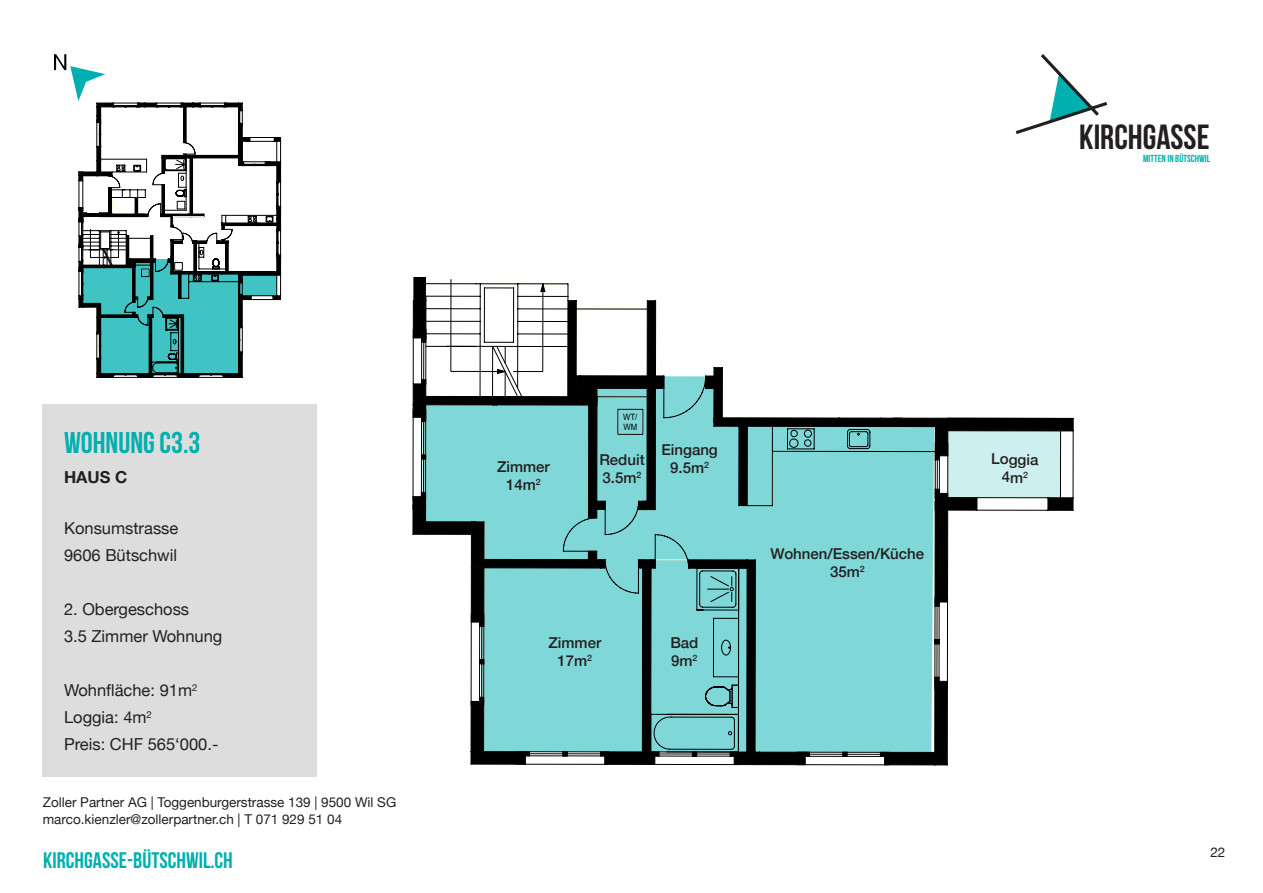
<style>
.page{position:relative;width:1263px;height:893px;background:#fff}
.page>*{position:absolute;margin:0;border:0;box-sizing:border-box;transform-origin:0 0}
.t1{font:700 34.95px "Bebas Neue";color:#231f20}
.t2{font:30px "Bebas Neue";color:#00afaf}
.t3{font:700 22.5px "Bebas Neue";color:#00afaf}
.t4{font:16.5px/27px "Helvetica Neue";color:#231f20}
.t5{font:700 16.5px "Helvetica Neue";color:#231f20}
.t6{font:500 15px/18px "Helvetica Neue";letter-spacing:-.005em;color:#231f20;text-align:center}
.t7{font:13.5px/16.5px "Helvetica Neue";color:#231f20}
.t8{font:700 10.2px "Bebas Neue";color:#00afaf}
.t9{font:8.7px/9.8px "Arial";color:#000;scale:.89 1}
</style>
<div class="page">
<svg style="left:1015px;top:54px;width:93px;height:80px"></svg>
<div style="left:43px;top:404px;width:274px;height:373px;background:#dedddd"></div>
<svg style="left:739px;top:417px;width:322px;height:335px"></svg>
<div style="left:948px;top:431px;width:112px;height:67px;background:#cdefef"></div>
<div style="left:413px;top:277px;width:13px;height:61px;background:#000"></div>
<hr style="left:413px;top:330px;width:1px;height:54px;background:#000">
<hr style="left:421px;top:330px;width:1px;height:54px;background:#000">
<svg style="left:413px;top:338px;width:12px;height:5px"></svg>
<hr style="left:423px;top:338px;width:1px;height:42px;background:#000">
<hr style="left:421px;top:409px;width:1px;height:92px;background:#000">
<hr style="left:413px;top:409px;width:1px;height:92px;background:#000">
<hr style="left:423px;top:409px;width:1px;height:92px;background:#000">
<svg style="left:413px;top:379px;width:12px;height:43px"></svg>
<svg style="left:413px;top:492px;width:12px;height:43px"></svg>
<div style="left:471px;top:752px;width:54px;height:12px;background:#000"></div>
<hr style="left:471px;top:764px;width:54px;height:1px;background:#000">
<svg style="left:525px;top:752px;width:5px;height:12px"></svg>
<svg style="left:563px;top:752px;width:5px;height:5px"></svg>
<hr style="left:517px;top:755px;width:92px;height:1px;background:#000">
<hr style="left:517px;top:764px;width:92px;height:1px;background:#000">
<hr style="left:517px;top:753px;width:92px;height:1px;background:#000">
<div style="left:605px;top:752px;width:46px;height:12px;background:#000"></div>
<hr style="left:605px;top:764px;width:46px;height:1px;background:#000">
<svg style="left:600px;top:752px;width:5px;height:12px"></svg>
<div style="left:689px;top:560px;width:58px;height:8px;background:#000"></div>
<hr style="left:689px;top:568px;width:58px;height:1px;background:#000">
<hr style="left:689px;top:559px;width:58px;height:1px;background:#000">
<div style="left:747px;top:560px;width:8px;height:192px;background:#000"></div>
<hr style="left:746px;top:560px;width:1px;height:192px;background:#000">
<hr style="left:755px;top:560px;width:1px;height:192px;background:#000">
<svg style="left:642px;top:753px;width:18px;height:12px"></svg>
<hr style="left:646px;top:752px;width:92px;height:1px;background:#000">
<hr style="left:646px;top:756px;width:92px;height:1px;background:#000">
<hr style="left:646px;top:764px;width:92px;height:1px;background:#000">
<hr style="left:646px;top:754px;width:92px;height:1px;background:#000">
<div style="left:759px;top:752px;width:46px;height:13px;background:#000"></div>
<svg style="left:805px;top:753px;width:5px;height:11px"></svg>
<svg style="left:842px;top:753px;width:6px;height:3px"></svg>
<hr style="left:797px;top:752px;width:92px;height:1px;background:#000">
<hr style="left:797px;top:756px;width:92px;height:1px;background:#000">
<hr style="left:797px;top:764px;width:92px;height:1px;background:#000">
<hr style="left:797px;top:754px;width:92px;height:1px;background:#000">
<svg style="left:730px;top:752px;width:29px;height:13px"></svg>
<div style="left:884px;top:752px;width:51px;height:13px;background:#000"></div>
<hr style="left:884px;top:765px;width:51px;height:1px;background:#000">
<svg style="left:880px;top:753px;width:5px;height:12px"></svg>
<div style="left:935px;top:681px;width:12px;height:84px;background:#000"></div>
<svg style="left:934px;top:765px;width:13px;height:1px"></svg>
<hr style="left:934px;top:681px;width:1px;height:84px;background:#000">
<hr style="left:947px;top:681px;width:1px;height:84px;background:#000">
<svg style="left:936px;top:677px;width:11px;height:5px"></svg>
<hr style="left:935px;top:598px;width:1px;height:92px;background:#000">
<hr style="left:939px;top:598px;width:1px;height:92px;background:#000">
<hr style="left:947px;top:598px;width:1px;height:92px;background:#000">
<hr style="left:937px;top:598px;width:1px;height:92px;background:#000">
<div style="left:935px;top:502px;width:13px;height:100px;background:#000"></div>
<svg style="left:936px;top:602px;width:11px;height:5px"></svg>
<div style="left:935px;top:498px;width:42px;height:12px;background:#000"></div>
<hr style="left:935px;top:510px;width:42px;height:1px;background:#000">
<hr style="left:935px;top:497px;width:42px;height:1px;background:#000">
<svg style="left:977px;top:498px;width:1px;height:12px"></svg>
<div style="left:948px;top:418px;width:125px;height:13px;background:#000"></div>
<svg style="left:1073px;top:418px;width:1px;height:13px"></svg>
<svg style="left:1048px;top:497px;width:26px;height:14px"></svg>
<hr style="left:1060px;top:431px;width:1px;height:71px;background:#000">
<hr style="left:977px;top:497px;width:71px;height:1px;background:#000">
<hr style="left:977px;top:510px;width:71px;height:1px;background:#000">
<svg style="left:425px;top:283px;width:314px;height:469px"></svg>
<hr style="left:1073px;top:431px;width:1px;height:67px;background:#000">
<svg style="left:696px;top:568px;width:43px;height:140px;background:#6eb9b9"></svg>
<svg style="left:450px;top:279px;width:215px;height:156px"></svg>
<svg style="left:739px;top:418px;width:209px;height:92px;background:#68abab"></svg>
<svg style="left:705px;top:376px;width:22px;height:50px"></svg>
<svg style="left:54px;top:54px;width:227px;height:324px"></svg>
<h2 class="t2" style="left:64px;top:426px;width:138px">WOHNUNG C3.3</h2>
<p class="t5" style="left:64px;top:464px;width:65px">HAUS C</p>
<p class="t4" style="left:64px;top:516px;width:116px">Konsumstrasse<br>9606 Bütschwil</p>
<p class="t4" style="left:64px;top:597px;width:160px">2. Obergeschoss<br>3.5 Zimmer Wohnung</p>
<p class="t4" style="left:64px;top:678px;width:156px">Wohnfläche: 91m<sup>2<br></sup>Loggia: 4m<sup>2<br></sup>Preis: CHF 565‘000.-</p>
<p class="t7" style="left:43px;top:795px;width:355px">Zoller Partner AG | Toggenburgerstrasse 139 | 9500 Wil SG marco.kienzler@zollerpartner.ch | T 071 929 51 04</p>
<h3 class="t3" style="left:43px;top:848px;width:191px">KIRCHGASSE-BÜTSCHWIL.CH</h3>
<h1 class="t1" style="left:1079px;top:118px;width:132px">KIRCHGASSE</h1>
<p class="t8" style="left:1143px;top:153px;width:69px">MITTEN IN BÜTSCHWIL</p>
<p class="t9" style="left:623px;top:412px;width:17px">WT/<br>WM</p>
<p class="t6" style="left:497px;top:457px;width:54px">Zimmer<br>14m<sup>2</sup></p>
<p class="t6" style="left:599px;top:450px;width:47px;text-align:left">Reduit<br>3.5m<sup>2</sup></p>
<p class="t6" style="left:661px;top:440px;width:58px">Eingang<br>9.5m<sup>2</sup></p>
<p class="t6" style="left:548px;top:632px;width:54px">Zimmer<br>17m<sup>2</sup></p>
<p class="t6" style="left:670px;top:633px;width:30px;text-align:left">Bad<br>9m<sup>2</sup></p>
<p class="t6" style="left:770px;top:543px;width:155px">Wohnen/Essen/Küche<br>35m<sup>2</sup></p>
<p class="t6" style="left:991px;top:449px;width:49px">Loggia<br>4m<sup>2</sup></p>
<p class="t7" style="left:1210px;top:845px;width:17px">22</p>
</div>
